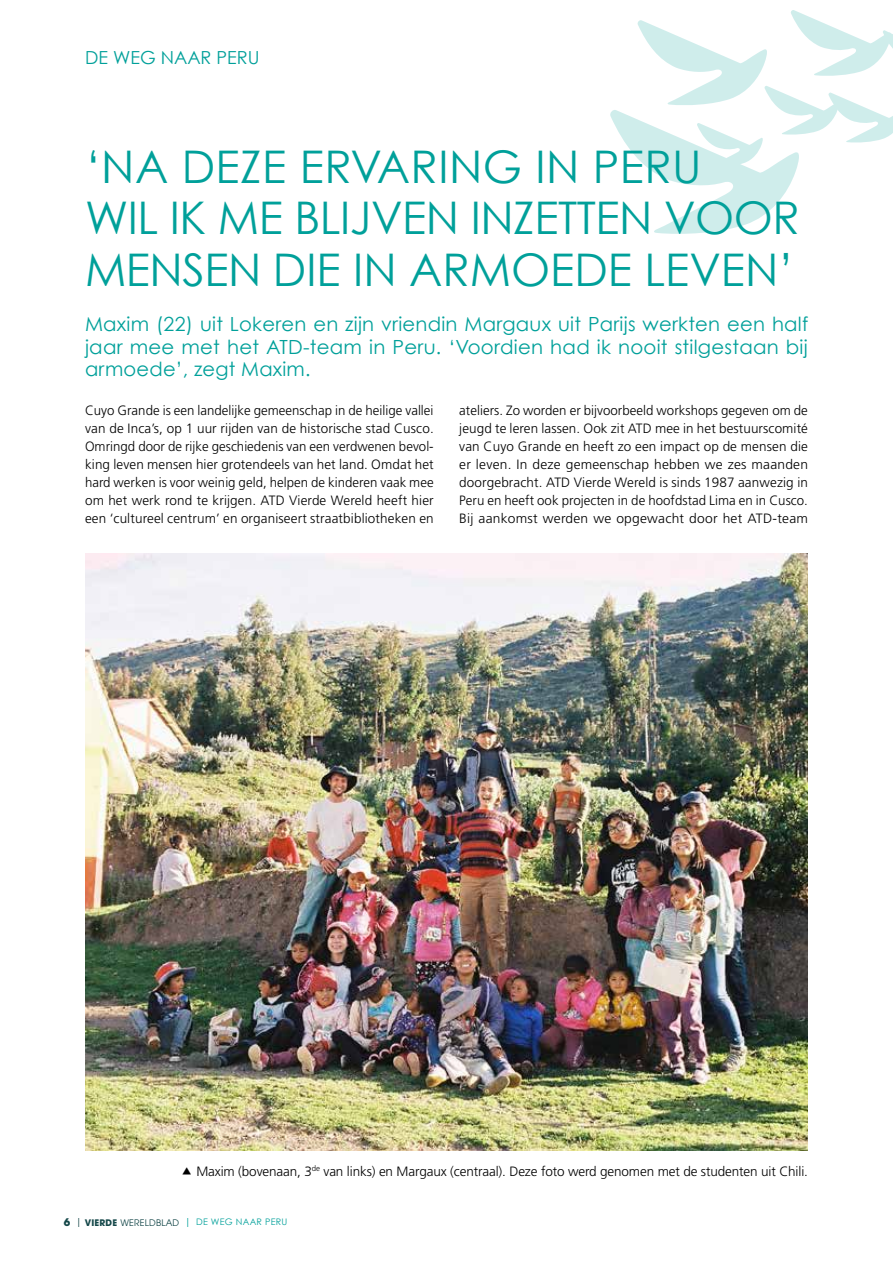
<style>
.page{position:relative;width:893px;height:1263px;background:#fff}
.page>*{position:absolute;margin:0;border:0;box-sizing:border-box;transform-origin:0 0}
.t1{font:45px/51.8px "Century Gothic";letter-spacing:-.01em;color:#00a09a}
.t2{font:19.5px/22.5px "Century Gothic";letter-spacing:.015em;color:#00a09a;text-align:justify}
.t3{font:18px "Century Gothic";color:#00a09a}
.t4{font:300 13.5px/18px "Frutiger LT Std";letter-spacing:.005em;color:#000;text-align:justify}
.t5{font:9px "Century Gothic";letter-spacing:.03em;color:#00a09a}
.s1{font-family:"ITC Avant Garde Pro";font-weight:700;font-size:10.5px;color:#144749}
.s2{font-family:"ITC Avant Garde Pro";color:#144749}
.s3{font-family:"ITC Avant Garde Pro";font-weight:700;color:#144749}
.s4{font-family:"ITC Avant Garde Pro"}
</style>
<div class="page">
<svg style="left:610px;top:10px;width:283px;height:224px"></svg>
<img style="left:85px;top:554px;width:723px;height:596px">
<h3 class="t3" style="left:85px;top:46px;width:176px">DE WEG NAAR PERU</h3>
<h1 class="t1" style="left:85px;top:140px;width:716px">‘NA DEZE ERVARING IN PERU<br>WIL IK ME BLIJVEN INZETTEN VOOR<br>MENSEN DIE IN ARMOEDE LEVEN’</h1>
<h2 class="t2" style="left:85px;top:313px;width:725px">Maxim (22) uit Lokeren en zijn vriendin Margaux uit Parijs werkten een half jaar mee met het ATD-team in Peru. ‘Voordien had ik nooit stilgestaan bij armoede’, zegt Maxim.</h2>
<p class="t4" style="left:85px;top:402px;width:350px">Cuyo Grande is een landelijke gemeenschap in de heilige vallei van de Inca’s, op 1 uur rijden van de historische stad Cusco.<br>Omringd door de rijke geschiedenis van een verdwenen bevol&shy;king leven mensen hier grotendeels van het land. Omdat het hard werken is voor weinig geld, helpen de kinderen vaak mee om het werk rond te krijgen. ATD Vierde Wereld heeft hier een ‘cultureel centrum’ en organiseert straatbibliotheken en</p>
<p class="t4" style="left:459px;top:402px;width:350px">ateliers. Zo worden er bijvoorbeeld workshops gegeven om de jeugd te leren lassen. Ook zit ATD mee in het bestuurscomité van Cuyo Grande en heeft zo een impact op de mensen die er leven. In deze gemeenschap hebben we zes maanden doorgebracht. ATD Vierde Wereld is sinds 1987 aanwezig in Peru en heeft ook projecten in de hoofdstad Lima en in Cusco.<br>Bij aankomst werden we opgewacht door het ATD-team</p>
<p class="t4" style="left:196px;top:1162px;width:613px">Maxim (bovenaan, 3<sup>de</sup> van links) en Margaux (centraal). Deze foto werd genomen met de studenten uit Chili.</p>
<p class="t5" style="left:64px;top:1216px;width:225px"><span class="s1">6</span> <span class="s2">|</span> <span class="s3">VIERDE</span> <span class="s2">WERELDBLAD</span> <span class="s4">|</span> DE WEG NAAR PERU</p>
</div>
